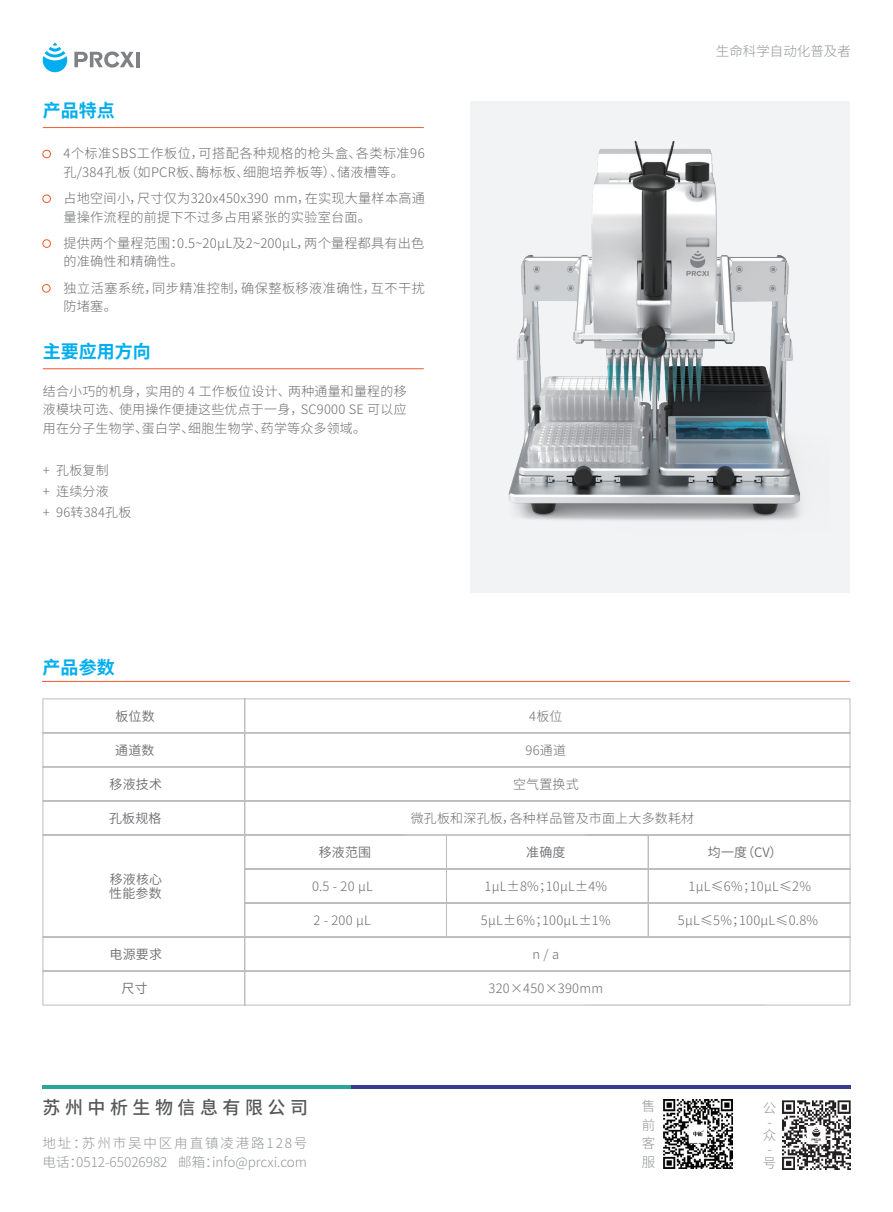
<style>
.page{position:relative;width:893px;height:1212px;background:#fff}
.page>*{position:absolute;margin:0;border:0;box-sizing:border-box;transform-origin:0 0}
.t1{font:700 18px "Source Han Sans CN";color:#00aeef}
.t2{font:500 18px "Source Han Sans CN";letter-spacing:.25em;color:#57585a}
.t3{font:300 13.5px/18.6px "Source Han Sans CN";color:#939598}
.t4{font:300 13.2px/18.8px "Source Han Sans CN";letter-spacing:.02em;color:#6c6d70}
.t5{font:300 13.2px/18.8px "Source Han Sans CN";letter-spacing:.04em;color:#6c6d70}
.t6{font:300 12.9px/18.5px "Source Han Sans CN";letter-spacing:.02em;color:#6c6d70;text-align:justify}
.t7{font:12.9px/14.4px "Source Han Sans CN";letter-spacing:.02em;color:#6c6d70}
</style>
<div class="page">
<div style="left:470px;top:101px;width:380px;height:492px;background:#f2f3f4"></div>
<svg style="left:42px;top:43px;width:26px;height:30px"></svg>
<hr style="left:136px;top:52px;width:3px;height:15px;background:#7f8187">
<svg style="left:74px;top:51px;width:60px;height:17px"></svg>
<div style="left:43px;top:150px;width:8px;height:8px;border:1px solid #f15929;border-radius:50%"></div>
<div style="left:43px;top:195px;width:8px;height:8px;border:1px solid #f15929;border-radius:50%"></div>
<div style="left:43px;top:240px;width:8px;height:8px;border:1px solid #f15929;border-radius:50%"></div>
<div style="left:42px;top:284px;width:8px;height:8px;border:1px solid #f15929;border-radius:50%"></div>
<hr style="left:43px;top:127px;width:381px;height:1px;background:#f15929">
<hr style="left:43px;top:368px;width:381px;height:1px;background:#f15929">
<hr style="left:42px;top:681px;width:808px;height:1px;background:#f15929">
<hr style="left:43px;top:1085px;width:308px;height:4px;background:#2ca599">
<hr style="left:351px;top:1085px;width:499px;height:4px;background:#373c91">
<img style="left:782px;top:1101px;width:68px;height:68px">
<img style="left:663px;top:1099px;width:70px;height:69px">
<svg style="left:43px;top:698px;width:807px;height:307px"></svg>
<hr style="left:404px;top:835px;width:181px;height:1px;background:#d1d2d4">
<hr style="left:585px;top:1005px;width:181px;height:1px;background:#d1d2d4">
<img style="left:508px;top:141px;width:293px;height:380px">
<h1 class="t1" style="left:43px;top:101px;width:74px">产品特点</h1>
<p class="t5" style="left:63px;top:144px;width:363px">4个标准SBS工作板位，可搭配各种规格的枪头盒、各类标准96孔/384孔板（如PCR板、酶标板、细胞培养板等）、储液槽等。</p>
<p class="t4" style="left:63px;top:188px;width:363px">占地空间小，尺寸仅为320x450x390 mm，在实现大量样本高通量操作流程的前提下不过多占用紧张的实验室台面。</p>
<p class="t4" style="left:63px;top:233px;width:362px">提供两个量程范围：0.5~20μL及2~200μL，两个量程都具有出色的准确性和精确性。</p>
<p class="t4" style="left:63px;top:278px;width:363px">独立活塞系统，同步精准控制，确保整板移液准确性，互不干扰防堵塞。</p>
<h1 class="t1" style="left:43px;top:343px;width:110px">主要应用方向</h1>
<p class="t6" style="left:43px;top:382px;width:365px">结合小巧的机身，实用的 4 工作板位设计、两种通量和量程的移液模块可选、使用操作便捷这些优点于一身，SC9000 SE 可以应用在分子生物学、蛋白学、细胞生物学、药学等众多领域。</p>
<p class="t6" style="left:43px;top:459px;width:90px;line-height:21.5px;text-align:left">+ 孔板复制<br>+ 连续分液<br>+ 96转384孔板</p>
<p class="t3" style="left:716px;top:42px;width:136px">生命科学自动化普及者</p>
<h1 class="t1" style="left:43px;top:658px;width:73px">产品参数</h1>
<p class="t7" style="left:115px;top:708px;width:41px">板位数</p>
<p class="t6" style="left:529px;top:706px;width:35px">4板位</p>
<p class="t7" style="left:115px;top:742px;width:41px">通道数</p>
<p class="t6" style="left:526px;top:740px;width:42px">96通道</p>
<p class="t7" style="left:109px;top:776px;width:54px">移液技术</p>
<p class="t6" style="left:513px;top:774px;width:67px">空气置换式</p>
<p class="t7" style="left:109px;top:810px;width:54px">孔板规格</p>
<p class="t6" style="left:411px;top:808px;width:285px">微孔板和深孔板，各种样品管及市面上大多数耗材</p>
<p class="t7" style="left:109px;top:871px;width:54px">移液核心性能参数</p>
<p class="t7" style="left:319px;top:844px;width:54px">移液范围</p>
<p class="t7" style="left:526px;top:844px;width:41px">准确度</p>
<p class="t7" style="left:708px;top:844px;width:76px">均一度（CV）</p>
<p class="t6" style="left:312px;top:876px;width:62px">0.5 - 20 μL</p>
<p class="t6" style="left:485px;top:876px;width:124px">1μL±8%；10μL±4%</p>
<p class="t6" style="left:688px;top:876px;width:124px">1μL≤6%；10μL≤2%</p>
<p class="t6" style="left:314px;top:910px;width:59px">2 - 200 μL</p>
<p class="t6" style="left:481px;top:910px;width:131px">5μL±6%；100μL±1%</p>
<p class="t6" style="left:678px;top:910px;width:142px">5μL≤5%；100μL≤0.8%</p>
<p class="t7" style="left:110px;top:947px;width:54px">电源要求</p>
<p class="t6" style="left:533px;top:944px;width:28px">n / a</p>
<p class="t7" style="left:121px;top:981px;width:28px">尺寸</p>
<p class="t6" style="left:489px;top:978px;width:116px">320×450×390mm</p>
<h1 class="t2" style="left:43px;top:1098px;width:267px">苏州中析生物信息有限公司</h1>
<p class="t3" style="left:43px;top:1133px;width:266px;line-height:19.4px">地址：苏州市吴中区甪直镇凌港路128号电话：0512-65026982 邮箱：info@prcxi.com</p>
<p class="t3" style="left:642px;top:1096px;width:14px;text-align:justify">售前客服</p>
<p class="t3" style="left:763px;top:1094px;width:14px;line-height:27.6px">公众</p>
<p class="t3" style="left:763px;top:1142px;width:14px;line-height:13.8px;text-align:center">-号</p>
</div>
